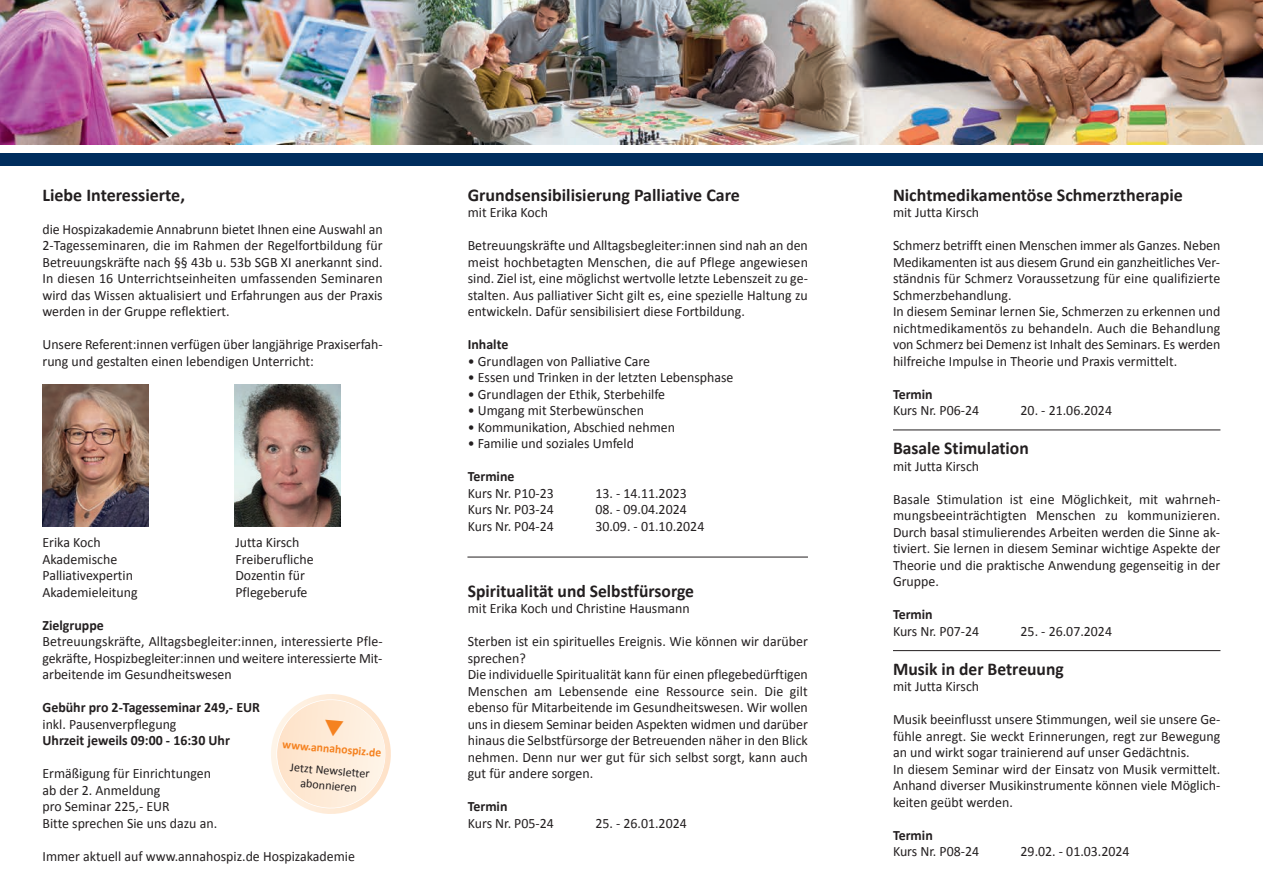
<style>
.page{position:relative;width:1263px;height:893px;background:#fff}
.page>*{position:absolute;margin:0;border:0;box-sizing:border-box;transform-origin:0 0}
.t1{font:700 18px "Calibri";color:#231f20}
.t2{font:14.25px/16.5px "Calibri";color:#231f20;text-align:justify}
.t3{font:700 14.25px "Calibri";color:#231f20}
.t4{font:12.15px/15px "Calibri";color:#231f20;text-align:center}
.t5{font:700 12.15px "Calibri";color:#f58220;scale:.96 1}
</style>
<div class="page">
<img style="left:0;top:0;width:1263px;height:145px">
<div style="left:0;top:153px;width:1263px;height:13px;background:#002e5e"></div>
<img style="left:43px;top:384px;width:106px;height:142px">
<img style="left:235px;top:384px;width:106px;height:142px">
<hr style="left:467px;top:557px;width:341px;height:1px;background:#231f20">
<hr style="left:893px;top:430px;width:327px;height:1px;background:#231f20">
<hr style="left:893px;top:650px;width:327px;height:1px;background:#231f20">
<svg style="left:271px;top:694px;width:120px;height:120px"></svg>
<p class="t1" style="left:43px;top:187px;width:144px">Liebe Interessierte,</p>
<p class="t2" style="left:43px;top:222px;width:342px">die Hospizakademie Annabrunn bietet Ihnen eine Auswahl an 2‐Tagesseminaren, die im Rahmen der Regelfortbildung für Betreuungskräfte nach §§ 43b u. 53b SGB XI anerkannt sind.<br>In diesen 16 Unterrichtseinheiten umfassenden Seminaren wird das Wissen aktualisiert und Erfahrungen aus der Praxis werden in der Gruppe reflektiert.</p>
<p class="t2" style="left:43px;top:337px;width:342px">Unsere Referent:innen verfügen über langjährige Praxiserfah‐ rung und gestalten einen lebendigen Unterricht:</p>
<p class="t2" style="left:43px;top:535px;width:60px">Erika Koch</p>
<p class="t2" style="left:235px;top:535px;width:66px">Jutta Kirsch</p>
<p class="t2" style="left:43px;top:552px;width:76px">Akademische</p>
<p class="t2" style="left:235px;top:552px;width:80px">Freiberufliche</p>
<p class="t2" style="left:43px;top:568px;width:92px">Palliativexpertin</p>
<p class="t2" style="left:235px;top:568px;width:71px">Dozentin für</p>
<p class="t2" style="left:42px;top:585px;width:97px">Akademieleitung</p>
<p class="t2" style="left:235px;top:585px;width:74px">Pflegeberufe</p>
<p class="t3" style="left:42px;top:619px;width:63px">Zielgruppe</p>
<p class="t2" style="left:42px;top:634px;width:342px">Betreuungskräfte, Alltagsbegleiter:innen, interessierte Pfle‐ gekräfte, Hospizbegleiter:innen und weitere interessierte Mit‐ arbeitende im Gesundheitswesen</p>
<p class="t3" style="left:42px;top:701px;width:219px">Gebühr pro 2‐Tagesseminar 249,‐ EUR</p>
<p class="t2" style="left:43px;top:717px;width:135px">inkl. Pausenverpflegung</p>
<p class="t3" style="left:43px;top:734px;width:189px">Uhrzeit jeweils 09:00 ‐ 16:30 Uhr</p>
<p class="t2" style="left:43px;top:766px;width:170px">Ermäßigung für Einrichtungen ab der 2. Anmeldung</p>
<p class="t2" style="left:43px;top:799px;width:129px">pro Seminar 225,‐ EUR</p>
<p class="t2" style="left:43px;top:816px;width:176px">Bitte sprechen Sie uns dazu an.</p>
<p class="t2" style="left:43px;top:849px;width:314px">Immer aktuell auf www.annahospiz.de Hospizakademie</p>
<p class="t5" style="left:283px;top:739px;width:105px;rotate:5deg">www.annahospiz.de</p>
<p class="t4" style="left:291px;top:760px;width:81px;rotate:5deg">Jetzt Newsletter abonnieren</p>
<p class="t1" style="left:468px;top:187px;width:274px">Grundsensibilisierung Palliative Care</p>
<p class="t2" style="left:468px;top:205px;width:82px">mit Erika Koch</p>
<p class="t2" style="left:468px;top:238px;width:342px">Betreuungskräfte und Alltagsbegleiter:innen sind nah an den meist hochbetagten Menschen, die auf Pflege angewiesen sind. Ziel ist, eine möglichst wertvolle letzte Lebenszeit zu ge‐ stalten. Aus palliativer Sicht gilt es, eine spezielle Haltung zu entwickeln. Dafür sensibilisiert diese Fortbildung.</p>
<p class="t3" style="left:468px;top:338px;width:42px">Inhalte</p>
<p class="t2" style="left:468px;top:354px;width:184px">• Grundlagen von Palliative Care</p>
<p class="t2" style="left:468px;top:370px;width:267px">• Essen und Trinken in der letzten Lebensphase</p>
<p class="t2" style="left:468px;top:387px;width:199px">• Grundlagen der Ethik, Sterbehilfe</p>
<p class="t2" style="left:468px;top:403px;width:178px">• Umgang mit Sterbewünschen</p>
<p class="t2" style="left:468px;top:420px;width:209px">• Kommunikation, Abschied nehmen</p>
<p class="t2" style="left:468px;top:436px;width:168px">• Familie und soziales Umfeld</p>
<p class="t3" style="left:468px;top:470px;width:48px">Termine</p>
<p class="t2" style="left:468px;top:486px;width:88px">Kurs Nr. P10‐23</p>
<p class="t2" style="left:595px;top:486px;width:93px">13. ‐ 14.11.2023</p>
<p class="t2" style="left:468px;top:502px;width:88px">Kurs Nr. P03‐24</p>
<p class="t2" style="left:595px;top:502px;width:93px">08. ‐ 09.04.2024</p>
<p class="t2" style="left:468px;top:519px;width:88px">Kurs Nr. P04‐24</p>
<p class="t2" style="left:595px;top:519px;width:111px">30.09. ‐ 01.10.2024</p>
<p class="t1" style="left:468px;top:583px;width:228px">Spiritualität und Selbstfürsorge</p>
<p class="t2" style="left:468px;top:601px;width:223px">mit Erika Koch und Christine Hausmann</p>
<p class="t2" style="left:468px;top:634px;width:342px">Sterben ist ein spirituelles Ereignis. Wie können wir darüber sprechen?</p>
<p class="t2" style="left:468px;top:667px;width:342px">Die individuelle Spiritualität kann für einen pflegebedürftigen Menschen am Lebensende eine Ressource sein. Die gilt ebenso für Mitarbeitende im Gesundheitswesen. Wir wollen uns in diesem Seminar beiden Aspekten widmen und darüber hinaus die Selbstfürsorge der Betreuenden näher in den Blick nehmen. Denn nur wer gut für sich selbst sorgt, kann auch gut für andere sorgen.</p>
<p class="t3" style="left:468px;top:800px;width:41px">Termin</p>
<p class="t2" style="left:468px;top:816px;width:88px">Kurs Nr. P05‐24</p>
<p class="t2" style="left:595px;top:816px;width:93px">25. ‐ 26.01.2024</p>
<p class="t1" style="left:893px;top:187px;width:291px">Nichtmedikamentöse Schmerztherapie</p>
<p class="t2" style="left:893px;top:205px;width:88px">mit Jutta Kirsch</p>
<p class="t2" style="left:893px;top:238px;width:329px">Schmerz betrifft einen Menschen immer als Ganzes. Neben Medikamenten ist aus diesem Grund ein ganzheitliches Ver‐ ständnis für Schmerz Voraussetzung für eine qualifizierte Schmerzbehandlung.</p>
<p class="t2" style="left:893px;top:304px;width:329px">In diesem Seminar lernen Sie, Schmerzen zu erkennen und nichtmedikamentös zu behandeln. Auch die Behandlung von Schmerz bei Demenz ist Inhalt des Seminars. Es werden hilfreiche Impulse in Theorie und Praxis vermittelt.</p>
<p class="t3" style="left:893px;top:388px;width:41px">Termin</p>
<p class="t2" style="left:893px;top:403px;width:88px">Kurs Nr. P06‐24</p>
<p class="t2" style="left:1020px;top:403px;width:93px">20. ‐ 21.06.2024</p>
<p class="t1" style="left:893px;top:441px;width:137px">Basale Stimulation</p>
<p class="t2" style="left:893px;top:459px;width:88px">mit Jutta Kirsch</p>
<p class="t2" style="left:893px;top:492px;width:329px">Basale Stimulation ist eine Möglichkeit, mit wahrneh‐ mungsbeeinträchtigten Menschen zu kommunizieren.<br>Durch basal stimulierendes Arbeiten werden die Sinne ak‐ tiviert. Sie lernen in diesem Seminar wichtige Aspekte der Theorie und die praktische Anwendung gegenseitig in der Gruppe.</p>
<p class="t3" style="left:893px;top:608px;width:41px">Termin</p>
<p class="t2" style="left:893px;top:624px;width:88px">Kurs Nr. P07‐24</p>
<p class="t2" style="left:1020px;top:624px;width:93px">25. ‐ 26.07.2024</p>
<p class="t1" style="left:893px;top:661px;width:172px">Musik in der Betreuung</p>
<p class="t2" style="left:893px;top:679px;width:88px">mit Jutta Kirsch</p>
<p class="t2" style="left:893px;top:712px;width:329px">Musik beeinflusst unsere Stimmungen, weil sie unsere Ge‐ fühle anregt. Sie weckt Erinnerungen, regt zur Bewegung an und wirkt sogar trainierend auf unser Gedächtnis.</p>
<p class="t2" style="left:893px;top:762px;width:329px">In diesem Seminar wird der Einsatz von Musik vermittelt.<br>Anhand diverser Musikinstrumente können viele Möglich‐ keiten geübt werden.</p>
<p class="t3" style="left:893px;top:829px;width:41px">Termin</p>
<p class="t2" style="left:893px;top:844px;width:88px">Kurs Nr. P08‐24</p>
<p class="t2" style="left:1020px;top:844px;width:111px">29.02. ‐ 01.03.2024</p>
</div>
